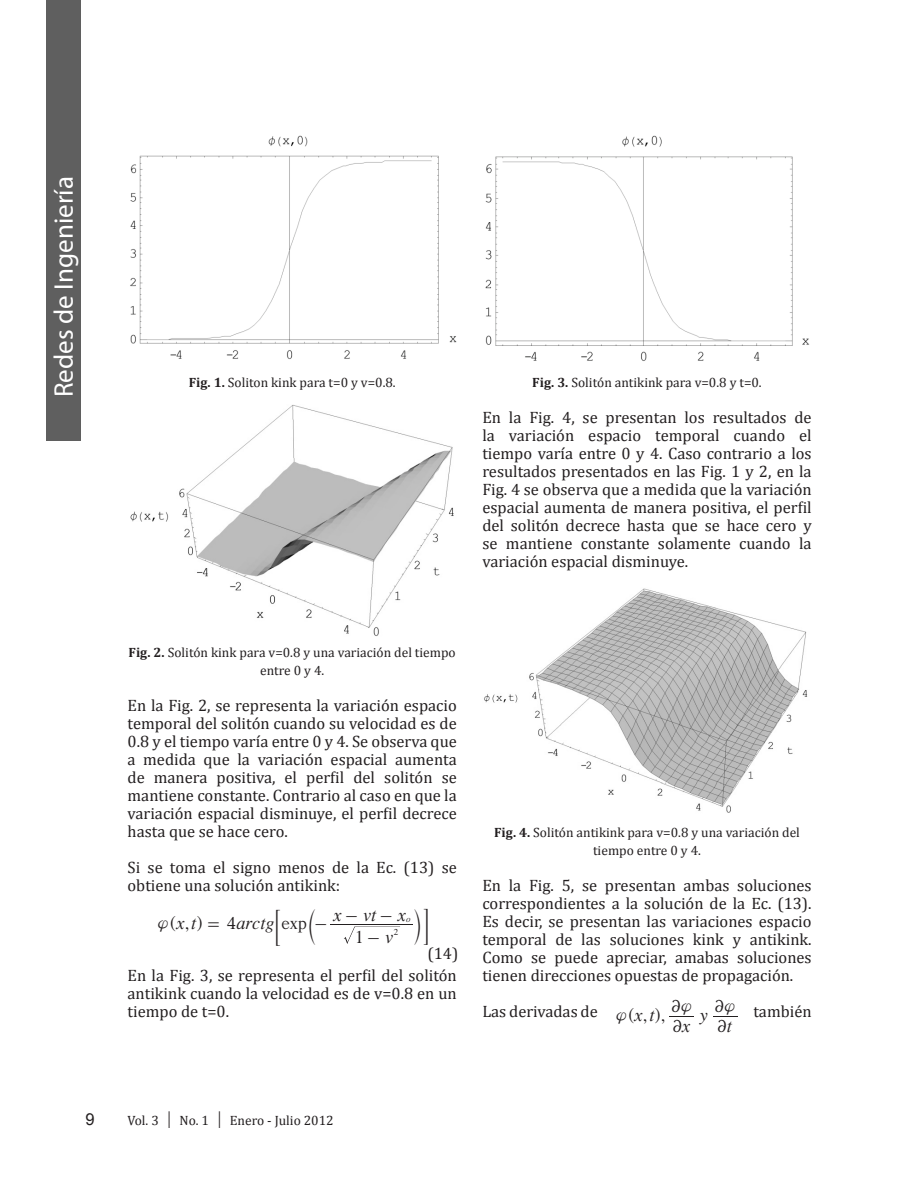
<style>
.page{position:relative;width:918px;height:1188px;background:#fff}
.page>*{position:absolute;margin:0;border:0;box-sizing:border-box;transform-origin:0 0}
.t1{font:27px "Myriad Pro";color:#fff}
.t2{font:18px "MM Times Roman";color:#231f20}
.t3{font:18px "MM Etc";color:#231f20}
.t4{font:italic 18px "MM Times";color:#231f20}
.t5{font:17.85px "MM Variable B";color:#231f20}
.t6{font:17.55px "MM Variable A";color:#231f20}
.R_Ingeniería_Artícul{font:16.5px/18px "Cambria";color:#231f20;text-align:justify}
.Sin_alineación{font:16.5px "Cambria";color:#231f20}
.t7{font:16.5px "Arial";color:#231f20}
.R_Ingeniería_Nombre{font:13.5px/18px "Cambria";color:#231f20;text-align:center}
.t8{font:italic 9px "MM Times";color:#231f20}
.t9{font:9px "MM Times Roman";color:#231f20}
.s1{font-weight:700}
.s2{font-family:"M Ma Greek";font-style:italic}
.s3{font-family:"MM Times";font-style:italic}
.s4{font-family:"MM Variable B";font-size:17.85px}
</style>
<div class="page">
<img style="left:130px;top:135px;width:327px;height:225px">
<img style="left:130px;top:405px;width:324px;height:231px">
<svg style="left:344px;top:926px;width:56px;height:18px"></svg>
<hr style="left:330px;top:924px;width:83px;height:1px;background:#231f20">
<img style="left:485px;top:135px;width:325px;height:226px">
<img style="left:484px;top:588px;width:324px;height:225px">
<div style="left:47px;top:0;width:34px;height:441px;background:#5f5f5f"></div>
<p class="t1" style="left:47px;top:397px;width:223px;rotate:-90deg">Redes de Ingeniería</p>
<p class="t7" style="left:85px;top:1108px;width:11px">9</p>
<p class="R_Ingeniería_Nombre" style="left:189px;top:373px;width:208px"><span class="s1">Fig. 1.</span> Soliton kink para t=0 y v=0.8.</p>
<p class="R_Ingeniería_Nombre" style="left:532px;top:373px;width:231px"><span class="s1">Fig. 3.</span> Solitón antikink para v=0.8 y t=0.</p>
<p class="R_Ingeniería_Artícul" style="left:482px;top:408px;width:331px">En la Fig. 4, se presentan los resultados de la variación espacio temporal cuando el tiempo varía entre 0 y 4. Caso contrario a los resultados presentados en las Fig. 1 y 2, en la Fig. 4 se observa que a medida que la variación espacial aumenta de manera positiva, el perfil del solitón decrece hasta que se hace cero y se mantiene constante solamente cuando la variación espacial disminuye.</p>
<p class="R_Ingeniería_Nombre" style="left:129px;top:643px;width:329px"><span class="s1">Fig. 2.</span> Solitón kink para v=0.8 y una variación del tiempo entre 0 y 4.</p>
<p class="R_Ingeniería_Artícul" style="left:128px;top:696px;width:331px">En la Fig. 2, se representa la variación espacio temporal del solitón cuando su velocidad es de 0.8 y el tiempo varía entre 0 y 4. Se observa que a medida que la variación espacial aumenta de manera positiva, el perfil del solitón se mantiene constante. Contrario al caso en que la variación espacial disminuye, el perfil decrece hasta que se hace cero.</p>
<p class="R_Ingeniería_Artícul" style="left:128px;top:858px;width:331px">Si se toma el signo menos de la Ec. (13) se obtiene una solución antikink:</p>
<p class="t2" style="left:158px;top:914px;width:171px"><span class="s2">{</span>( ,<span class="s3">x t</span>) = 4<span class="s3">arctg</span> exp -</p>
<p class="t2" style="left:355px;top:929px;width:40px">1- <span class="s3">v</span></p>
<p class="t5" style="left:275px;top:916px;width:9px">;</p>
<p class="t6" style="left:308px;top:916px;width:9px">c</p>
<p class="t6" style="left:414px;top:916px;width:16px">m<span class="s4">E</span></p>
<p class="R_Ingeniería_Artícul" style="left:128px;top:966px;width:331px">En la Fig. 3, se representa el perfil del solitón antikink cuando la velocidad es de v=0.8 en un tiempo de t=0.</p>
<p class="t4" style="left:334px;top:906px;width:74px">xvtx</p>
<p class="t8" style="left:406px;top:915px;width:6px">o</p>
<p class="t9" style="left:394px;top:928px;width:6px">2</p>
<p class="t2" style="left:345px;top:907px;width:48px">- -</p>
<p class="Sin_alineación" style="left:427px;top:944px;width:32px">(14)</p>
<p class="R_Ingeniería_Nombre" style="left:494px;top:823px;width:307px"><span class="s1">Fig. 4.</span> Solitón antikink para v=0.8 y una variación del tiempo entre 0 y 4.</p>
<p class="R_Ingeniería_Artícul" style="left:482px;top:876px;width:331px">En la Fig. 5, se presentan ambas soluciones correspondientes a la solución de la Ec. (13).<br>Es decir, se presentan las variaciones espacio temporal de las soluciones kink y antikink.<br>Como se puede apreciar, amabas soluciones tienen direcciones opuestas de propagación.</p>
<p class="R_Ingeniería_Artícul" style="left:482px;top:1002px;width:117px">Las derivadas de</p>
<p class="t2" style="left:616px;top:1007px;width:51px"><span class="s2">{</span>( ,<span class="s3">x t</span>),</p>
<p class="t3" style="left:673px;top:1018px;width:19px">2<span class="s3">x</span></p>
<p class="t3" style="left:672px;top:998px;width:22px">2<span class="s2">{</span></p>
<p class="t3" style="left:715px;top:998px;width:22px">2<span class="s2">{</span></p>
<p class="R_Ingeniería_Artícul" style="left:753px;top:1002px;width:60px">también</p>
<p class="t4" style="left:700px;top:1007px;width:9px">y</p>
<p class="t3" style="left:718px;top:1018px;width:16px">2<span class="s3">t</span></p>
<p class="R_Ingeniería_Nombre" style="left:128px;top:1111px;width:208px">Vol. 3 │ No. 1 │ Enero - Julio 2012</p>
</div>
